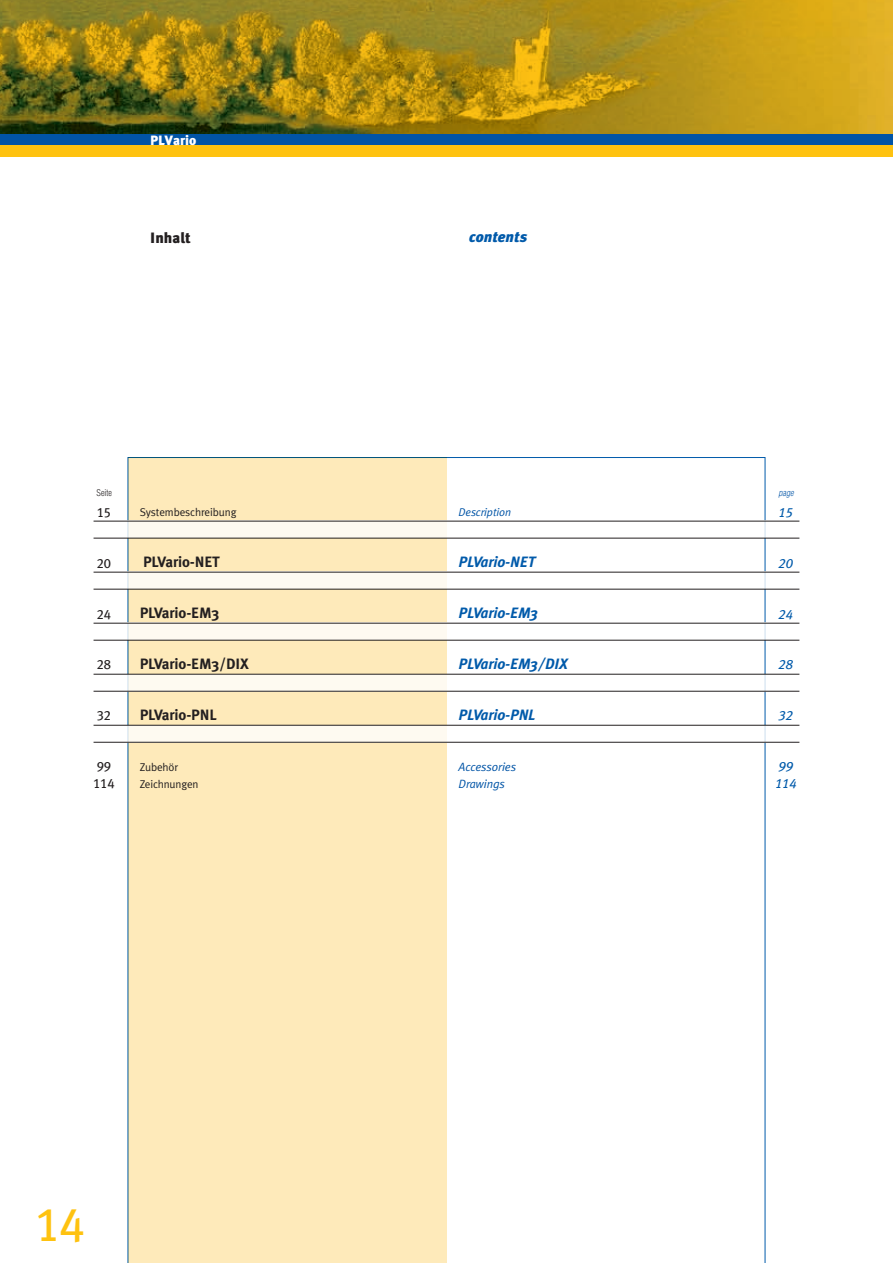
<style>
.page{position:relative;width:893px;height:1263px;background:#fff}
.page>*{position:absolute;margin:0;border:0;box-sizing:border-box;transform-origin:0 0}
.t1{font:48px "Meta Plus Book Caps";color:#fec210}
.t2{font:700 15px "Meta Plus";letter-spacing:-.01em;color:#231f20}
.t3{font:italic 700 15px "Meta Plus";letter-spacing:-.01em;color:#015aaa}
.t4{font:italic 900 15px "Meta Plus";color:#015aaa}
.t5{font:900 15px "Meta Plus";color:#231f20}
.t6{font:13.5px/17px "Meta Plus Book Caps";color:#231f20}
.t7{font:italic 13.5px/17px "Meta Plus Book Caps";color:#015aaa}
.t8{font:900 13.5px "Meta Plus";color:#fff}
.t9{font:italic 12px/17px "Meta Plus Normal";letter-spacing:-.01em;color:#0154a6}
.t10{font:11.25px/17px "Meta Plus Normal";letter-spacing:-.015em;color:#231f20}
.t11{font:italic 11.25px "Meta Plus Normal";letter-spacing:-.01em;color:#0154a6}
.t12{font:300 condensed 9px "Helvetica";color:#231f20}
.t13{font:italic 300 condensed 9px "Helvetica";color:#0154a6}
</style>
<div class="page">
<img style="left:0;top:0;width:892px;height:134px">
<div style="left:0;top:134px;width:893px;height:12px;background:#0154a6"></div>
<div style="left:0;top:146px;width:893px;height:11px;background:#fec210"></div>
<svg style="left:128px;top:457px;width:637px;height:806px"></svg>
<svg style="left:94px;top:624px;width:705px;height:16px"></svg>
<hr style="left:94px;top:623px;width:705px;height:1px;background:#231f20">
<hr style="left:94px;top:640px;width:705px;height:1px;background:#231f20">
<svg style="left:94px;top:573px;width:705px;height:16px"></svg>
<hr style="left:94px;top:572px;width:705px;height:1px;background:#231f20">
<hr style="left:94px;top:589px;width:705px;height:1px;background:#231f20">
<svg style="left:94px;top:522px;width:705px;height:16px"></svg>
<hr style="left:94px;top:521px;width:705px;height:1px;background:#231f20">
<hr style="left:94px;top:538px;width:705px;height:1px;background:#231f20">
<svg style="left:94px;top:675px;width:705px;height:16px"></svg>
<hr style="left:94px;top:674px;width:705px;height:1px;background:#231f20">
<hr style="left:94px;top:691px;width:705px;height:1px;background:#231f20">
<svg style="left:94px;top:726px;width:705px;height:16px"></svg>
<hr style="left:94px;top:742px;width:705px;height:1px;background:#231f20">
<hr style="left:94px;top:725px;width:705px;height:1px;background:#231f20">
<p class="t8" style="left:150px;top:132px;width:48px">PLVario</p>
<p class="t5" style="left:150px;top:229px;width:42px">Inhalt</p>
<p class="t4" style="left:469px;top:229px;width:59px">contents</p>
<p class="t12" style="left:97px;top:488px;width:17px">Seite</p>
<p class="t13" style="left:778px;top:488px;width:16px">page</p>
<p class="t6" style="left:97px;top:504px;width:16px">15</p>
<p class="t10" style="left:140px;top:504px;width:98px">Systembeschreibung</p>
<p class="t11" style="left:459px;top:506px;width:54px">Description</p>
<p class="t7" style="left:779px;top:504px;width:16px">15</p>
<p class="t6" style="left:97px;top:554px;width:16px">20</p>
<p class="t6" style="left:97px;top:605px;width:16px">24</p>
<p class="t6" style="left:97px;top:656px;width:16px">28</p>
<p class="t6" style="left:97px;top:707px;width:16px">32</p>
<p class="t2" style="left:143px;top:553px;width:78px">PLVario-NET</p>
<p class="t2" style="left:140px;top:604px;width:81px">PLVario-EM3</p>
<p class="t2" style="left:140px;top:655px;width:111px">PLVario-EM3/DIX</p>
<p class="t2" style="left:140px;top:706px;width:78px">PLVario-PNL</p>
<p class="t3" style="left:459px;top:553px;width:78px">PLVario-NET</p>
<p class="t3" style="left:459px;top:604px;width:81px">PLVario-EM3</p>
<p class="t3" style="left:459px;top:655px;width:111px">PLVario-EM3/DIX</p>
<p class="t3" style="left:459px;top:706px;width:78px">PLVario-PNL</p>
<p class="t7" style="left:779px;top:554px;width:16px">20</p>
<p class="t7" style="left:779px;top:605px;width:16px">24</p>
<p class="t7" style="left:779px;top:656px;width:16px">28</p>
<p class="t7" style="left:779px;top:707px;width:16px">32</p>
<p class="t6" style="left:93px;top:758px;width:23px">99<br>114</p>
<p class="t10" style="left:140px;top:758px;width:60px">Zubehör<br>Zeichnungen</p>
<p class="t9" style="left:459px;top:758px;width:59px">Accessories<br>Drawings</p>
<p class="t7" style="left:775px;top:758px;width:23px">99<br>114</p>
<h1 class="t1" style="left:35px;top:1197px;width:52px">14</h1>
</div>
